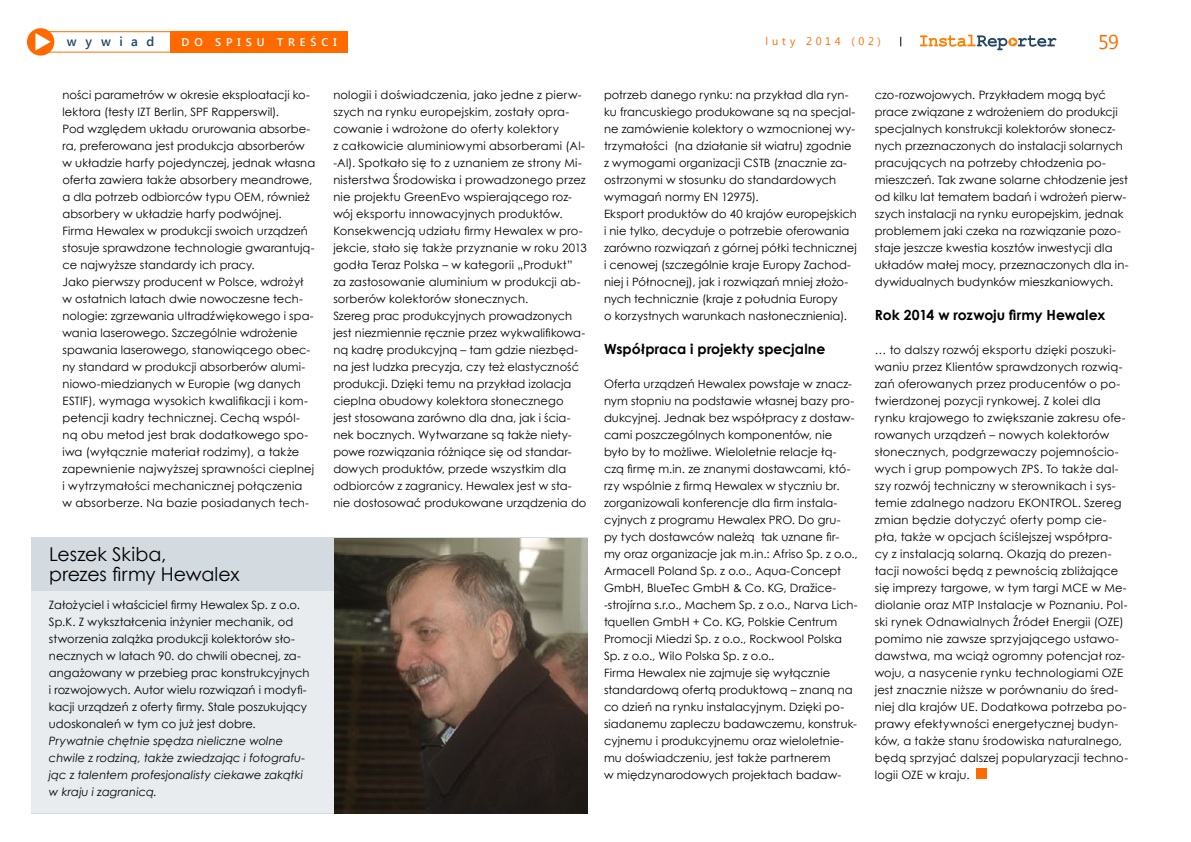
<style>
.page{position:relative;width:1191px;height:842px;background:#fff}
.page>*{position:absolute;margin:0;border:0;box-sizing:border-box;transform-origin:0 0}
.t1{font:20px "Segoe UI";color:#ff6a00}
.t2{font:19px/20px "Century Gothic";letter-spacing:-.005em;color:#000}
.t3{font:700 14px "Century Gothic";color:#000}
.t4{font:600 13px "Segoe UI";letter-spacing:.65em;color:#244564}
.t5{font:11.5px/17px "Century Gothic";letter-spacing:.01em;color:#000}
.t6{font:italic 11.5px/17px "Century Gothic";color:#000}
.t7{font:600 11.1px "Segoe UI";letter-spacing:.445em;color:#fff}
.t8{font:11px "Segoe UI";letter-spacing:.34em;color:#ff6a00}
</style>
<div class="page">
<div style="left:27px;top:28px;width:27px;height:28px;background:#ff6a00;border-radius:50%"></div>
<svg style="left:36px;top:33px;width:15px;height:18px"></svg>
<svg style="left:920px;top:35px;width:136px;height:15px"></svg>
<div style="left:170px;top:31px;width:178px;height:22px;background:#ff6a00"></div>
<div style="left:34px;top:31px;width:139px;height:22px;border:1px solid #ff6a00"></div>
<div style="left:976px;top:769px;width:11px;height:10px;background:#ff6a00"></div>
<div style="left:31px;top:537px;width:556px;height:276px;background:#d3dae0"></div>
<div style="left:31px;top:591px;width:522px;height:222px;background:#e8ecef"></div>
<img style="left:334px;top:538px;width:253px;height:275px">
<p class="t4" style="left:67px;top:32px;width:89px">WYWIAD</p>
<p class="t7" style="left:181px;top:34px;width:157px">DO SPISU TREŚCI</p>
<p class="t8" style="left:765px;top:34px;width:117px">luty 2014 (02)</p>
<h1 class="t1" style="left:1098px;top:28px;width:22px">59</h1>
<p class="t5" style="left:63px;top:86px;width:254px">ności parametrów w okresie eksploatacji ko&shy;lektora (testy IZT Berlin, SPF Rapperswil).<br>Pod względem układu orurowania absorbe&shy;ra, preferowana jest produkcja absorberów w układzie harfy pojedynczej, jednak własna oferta zawiera także absorbery meandrowe, a dla potrzeb odbiorców typu OEM, również absorbery w układzie harfy podwójnej.<br>Firma Hewalex w produkcji swoich urządzeń stosuje sprawdzone technologie gwarantują&shy;ce najwyższe standardy ich pracy.<br>Jako pierwszy producent w Polsce, wdrożył w ostatnich latach dwie nowoczesne tech&shy;nologie: zgrzewania ultradźwiękowego i spa&shy;wania laserowego. Szczególnie wdrożenie spawania laserowego, stanowiącego obec&shy;ny standard w produkcji absorberów alumi&shy;niowo-miedzianych w Europie (wg danych ESTIF), wymaga wysokich kwalifikacji i kom&shy;petencji kadry technicznej. Cechą wspól&shy;ną obu metod jest brak dodatkowego spo&shy;iwa (wyłącznie materiał rodzimy), a także zapewnienie najwyższej sprawności cieplnej i wytrzymałości mechanicznej połączenia<br>w absorberze. Na bazie posiadanych tech-</p>
<p class="t5" style="left:333px;top:86px;width:255px">nologii i doświadczenia, jako jedne z pierw&shy;szych na rynku europejskim, zostały opra&shy;cowanie i wdrożone do oferty kolektory<br>z całkowicie aluminiowymi absorberami (Al--Al). Spotkało się to z uznaniem ze strony Mi&shy;nisterstwa Środowiska i prowadzonego przez nie projektu GreenEvo wspierającego roz&shy;wój eksportu innowacyjnych produktów.<br>Konsekwencją udziału firmy Hewalex w pro&shy;jekcie, stało się także przyznanie w roku 2013 godła Teraz Polska – w kategorii „Produkt” za zastosowanie aluminium w produkcji ab&shy;sorberów kolektorów słonecznych.<br>Szereg prac produkcyjnych prowadzonych jest niezmiennie ręcznie przez wykwalifikowa&shy;ną kadrę produkcyjną – tam gdzie niezbęd&shy;na jest ludzka precyzja, czy też elastyczność produkcji. Dzięki temu na przykład izolacja cieplna obudowy kolektora słonecznego<br>jest stosowana zarówno dla dna, jak i ścia&shy;nek bocznych. Wytwarzane są także niety&shy;powe rozwiązania różniące się od standar&shy;dowych produktów, przede wszystkim dla odbiorców z zagranicy. Hewalex jest w sta&shy;nie dostosować produkowane urządzenia do</p>
<h2 class="t2" style="left:49px;top:543px;width:192px">Leszek Skiba,<br>prezes firmy Hewalex</h2>
<p class="t5" style="left:49px;top:596px;width:262px">Założyciel i właściciel firmy Hewalex Sp. z o.o.<br>Sp.K. Z wykształcenia inżynier mechanik, od stworzenia zalążka produkcji kolektorów sło&shy;necznych w latach 90. do chwili obecnej, za&shy;angażowany w przebieg prac konstrukcyjnych i rozwojowych. Autor wielu rozwiązań i modyfi&shy;kacji urządzeń z oferty firmy. Stale poszukujący udoskonaleń w tym co już jest dobre.</p>
<p class="t6" style="left:49px;top:732px;width:258px">Prywatnie chętnie spędza nieliczne wolne chwile z rodziną, także zwiedzając i fotografu&shy;jąc z talentem profesjonalisty ciekawe zakątki w kraju i zagranicą.</p>
<p class="t5" style="left:604px;top:86px;width:254px">potrzeb danego rynku: na przykład dla ryn&shy;ku francuskiego produkowane są na specjal&shy;ne zamówienie kolektory o wzmocnionej wy&shy;trzymałości (na działanie sił wiatru) zgodnie z wymogami organizacji CSTB (znacznie za&shy;ostrzonymi w stosunku do standardowych wymagań normy EN 12975).<br>Eksport produktów do 40 krajów europejskich i nie tylko, decyduje o potrzebie oferowania zarówno rozwiązań z górnej półki technicznej i cenowej (szczególnie kraje Europy Zachod&shy;niej i Północnej), jak i rozwiązań mniej złożo&shy;nych technicznie (kraje z południa Europy<br>o korzystnych warunkach nasłonecznienia).</p>
<p class="t3" style="left:604px;top:338px;width:223px">Współpraca i projekty specjalne</p>
<p class="t5" style="left:604px;top:375px;width:255px">Oferta urządzeń Hewalex powstaje w znacz&shy;nym stopniu na podstawie własnej bazy pro&shy;dukcyjnej. Jednak bez współpracy z dostaw&shy;cami poszczególnych komponentów, nie było by to możliwe. Wieloletnie relacje łą&shy;czą firmę m.in. ze znanymi dostawcami, któ&shy;rzy wspólnie z firmą Hewalex w styczniu br. zorganizowali konferencje dla firm instala&shy;cyjnych z programu Hewalex PRO. Do gru-<br>py tych dostawców należą tak uznane fir&shy;my oraz organizacje jak m.in.: Afriso Sp. z o.o., Armacell Poland Sp. z o.o., Aqua-Concept GmbH, BlueTec GmbH &amp; Co. KG, Dražice--strojírna s.r.o., Machem Sp. z o.o., Narva Lich&shy;tquellen GmbH + Co. KG, Polskie Centrum Promocji Miedzi Sp. z o.o., Rockwool Polska Sp. z o.o., Wilo Polska Sp. z o.o..<br>Firma Hewalex nie zajmuje się wyłącznie standardową ofertą produktową – znaną na co dzień na rynku instalacyjnym. Dzięki po&shy;siadanemu zapleczu badawczemu, konstruk&shy;cyjnemu i produkcyjnemu oraz wieloletnie&shy;mu doświadczeniu, jest także partnerem<br>w międzynarodowych projektach badaw-</p>
<p class="t5" style="left:874px;top:86px;width:255px">czo-rozwojowych. Przykładem mogą być prace związane z wdrożeniem do produkcji specjalnych konstrukcji kolektorów słonecz&shy;nych przeznaczonych do instalacji solarnych pracujących na potrzeby chłodzenia po&shy;mieszczeń. Tak zwane solarne chłodzenie jest od kilku lat tematem badań i wdrożeń pierw&shy;szych instalacji na rynku europejskim, jednak problemem jaki czeka na rozwiązanie pozo&shy;staje jeszcze kwestia kosztów inwestycji dla układów małej mocy, przeznaczonych dla in&shy;dywidualnych budynków mieszkaniowych.</p>
<p class="t3" style="left:874px;top:304px;width:232px">Rok 2014 w rozwoju firmy Hewalex</p>
<p class="t5" style="left:874px;top:341px;width:255px">… to dalszy rozwój eksportu dzięki poszuki&shy;waniu przez Klientów sprawdzonych rozwią&shy;zań oferowanych przez producentów o po&shy;twierdzonej pozycji rynkowej. Z kolei dla rynku krajowego to zwiększanie zakresu ofe&shy;rowanych urządzeń – nowych kolektorów słonecznych, podgrzewaczy pojemnościo&shy;wych i grup pompowych ZPS. To także dal&shy;szy rozwój techniczny w sterownikach i sys&shy;temie zdalnego nadzoru EKONTROL. Szereg zmian będzie dotyczyć oferty pomp cie&shy;pła, także w opcjach ściślejszej współpra&shy;cy z instalacją solarną. Okazją do prezen&shy;tacji nowości będą z pewnością zbliżające się imprezy targowe, w tym targi MCE w Me&shy;diolanie oraz MTP Instalacje w Poznaniu. Pol&shy;ski rynek Odnawialnych Źródeł Energii (OZE) pomimo nie zawsze sprzyjającego ustawo&shy;dawstwa, ma wciąż ogromny potencjał roz&shy;woju, a nasycenie rynku technologiami OZE jest znacznie niższe w porównaniu do śred&shy;niej dla krajów UE. Dodatkowa potrzeba po&shy;prawy efektywności energetycznej budyn&shy;ków, a także stanu środowiska naturalnego, będą sprzyjać dalszej popularyzacji techno&shy;logii OZE w kraju.</p>
</div>
